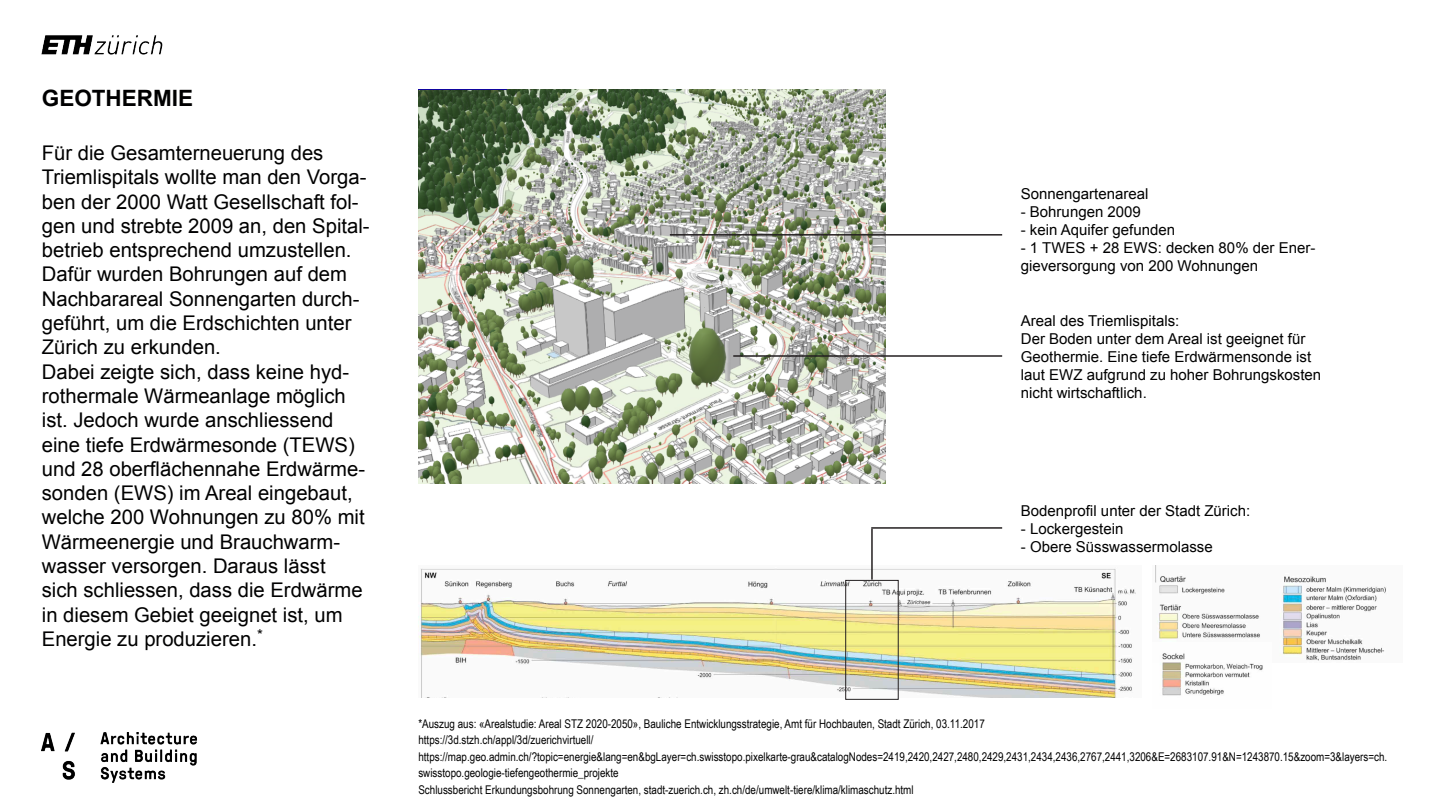
<style>
.page{position:relative;width:1441px;height:810px;background:#fff}
.page>*{position:absolute;margin:0;border:0;box-sizing:border-box;transform-origin:0 0}
.t1{font:700 22.5px "Arial";color:#000001}
.t2{font:20.25px/24.3px "Arial";color:#000001}
.t3{font:15px/18px "Arial";color:#000001}
.t4{font:12px/16.5px "Arial Narrow";color:#000001}
</style>
<div class="page">
<img style="left:41px;top:35px;width:122px;height:20px">
<img style="left:42px;top:733px;width:155px;height:50px">
<img style="left:418px;top:89px;width:467px;height:395px">
<svg style="left:418px;top:89px;width:111px;height:23px;background:#3d5735"></svg>
<hr style="left:418px;top:89px;width:89px;height:1px;background:#0f05a0">
<hr style="left:669px;top:234px;width:332px;height:2px;background:#231f20">
<img style="left:418px;top:566px;width:718px;height:132px">
<img style="left:1155px;top:566px;width:231px;height:95px">
<img style="left:1155px;top:642px;width:115px;height:54px">
<div style="left:845px;top:580px;width:53px;height:120px;border:1px solid #231f20"></div>
<hr style="left:871px;top:529px;width:1px;height:51px;background:#231f20">
<hr style="left:871px;top:527px;width:130px;height:2px;background:#231f20">
<hr style="left:733px;top:355px;width:268px;height:2px;background:#231f20">
<p class="t1" style="left:42px;top:83px;width:153px">GEOTHERMIE</p>
<p class="t2" style="left:42px;top:141px;width:329px">Für die Gesamterneuerung des<br>Triemlispitals wollte man den Vorga&shy;ben der 2000 Watt Gesellschaft fol&shy;gen und strebte 2009 an, den Spital&shy;betrieb entsprechend umzustellen.<br>Dafür wurden Bohrungen auf dem<br>Nachbarareal Sonnengarten durch&shy;geführt, um die Erdschichten unter<br>Zürich zu erkunden.</p>
<p class="t2" style="left:42px;top:360px;width:325px">Dabei zeigte sich, dass keine hyd&shy;rothermale Wärmeanlage möglich ist. Jedoch wurde anschliessend eine tiefe Erdwärmesonde (TEWS) und 28 oberflächennahe Erdwärme&shy;sonden (EWS) im Areal eingebaut, welche 200 Wohnungen zu 80% mit<br>Wärmeenergie und Brauchwarm&shy;wasser versorgen. Daraus lässt sich schliessen, dass die Erdwärme in diesem Gebiet geeignet ist, um<br>Energie zu produzieren.<sup>*</sup></p>
<p class="t3" style="left:1020px;top:185px;width:129px">Sonnengartenareal</p>
<p class="t3" style="left:1020px;top:203px;width:122px">- Bohrungen 2009</p>
<p class="t3" style="left:1020px;top:221px;width:156px">- kein Aquifer gefunden</p>
<p class="t3" style="left:1020px;top:239px;width:296px">- 1 TWES + 28 EWS: decken 80% der Ener&shy;gieversorgung von 200 Wohnungen</p>
<p class="t3" style="left:1020px;top:312px;width:160px">Areal des Triemlispitals:</p>
<p class="t3" style="left:1020px;top:330px;width:302px">Der Boden unter dem Areal ist geeignet für Geothermie. Eine tiefe Erdwärmensonde ist laut EWZ aufgrund zu hoher Bohrungskosten nicht wirtschaftlich.</p>
<p class="t3" style="left:1020px;top:502px;width:231px">Bodenprofil unter der Stadt Zürich:</p>
<p class="t3" style="left:1020px;top:520px;width:104px">- Lockergestein</p>
<p class="t3" style="left:1020px;top:538px;width:193px">- Obere Süsswassermolasse</p>
<p class="t4" style="left:418px;top:715px;width:568px">*Auszug aus: «Arealstudie: Areal STZ 2020-2050», Bauliche Entwicklungsstrategie, Amt für Hochbauten, Stadt Zürich, 03.11.2017</p>
<p class="t4" style="left:418px;top:731px;width:177px">https://3d.stzh.ch/appl/3d/zuerichvirtuell/</p>
<p class="t4" style="left:418px;top:748px;width:970px">https://map.geo.admin.ch/?topic=energie&amp;lang=en&amp;bgLayer=ch.swisstopo.pixelkarte-grau&amp;catalogNodes=2419,2420,2427,2480,2429,2431,2434,2436,2767,2441,3206&amp;E=2683107.91&amp;N=1243870.15&amp;zoom=3&amp;layers=ch. swisstopo.geologie-tiefengeothermie_projekte</p>
<p class="t4" style="left:418px;top:781px;width:496px">Schlussbericht Erkundungsbohrung Sonnengarten, stadt-zuerich.ch, zh.ch/de/umwelt-tiere/klima/klimaschutz.html</p>
</div>
